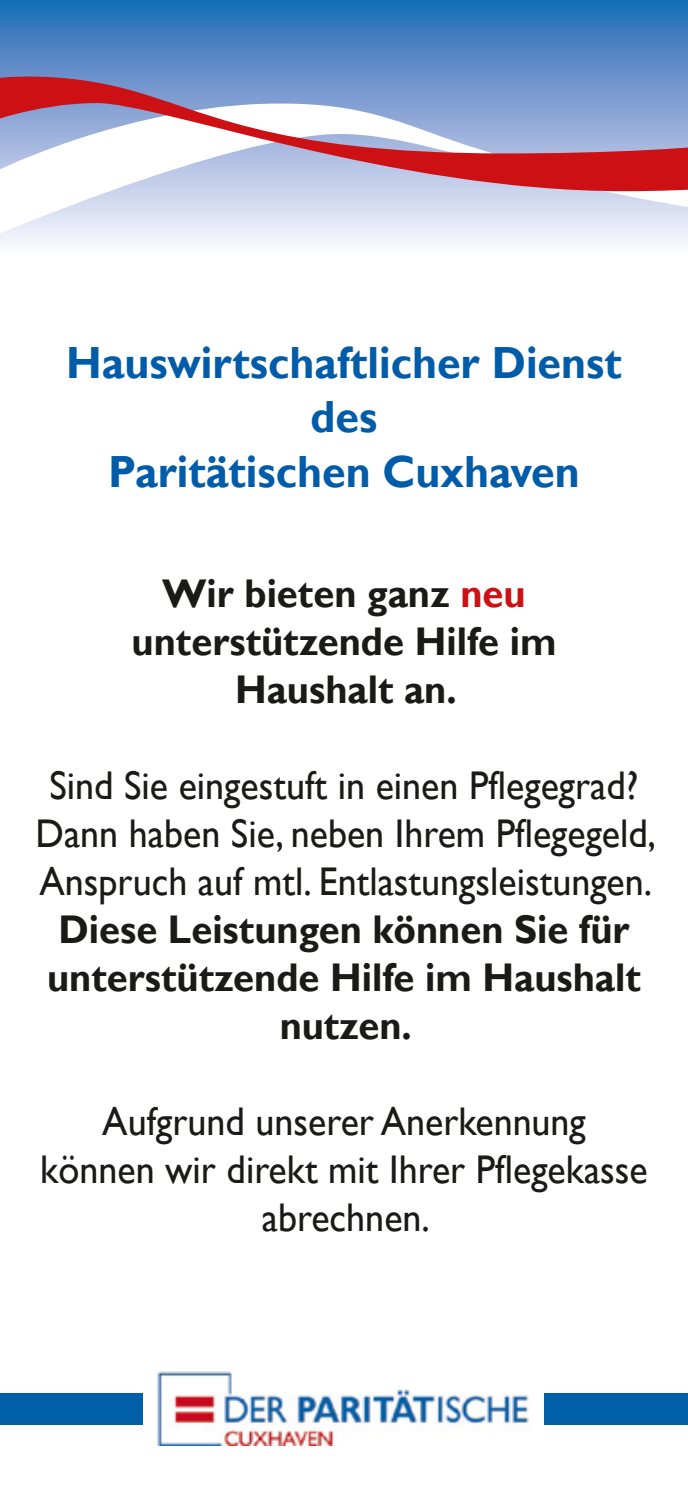
<style>
.page{position:relative;width:688px;height:1489px;background:#fff}
.page>*{position:absolute;margin:0;border:0;box-sizing:border-box;transform-origin:0 0}
.t1{font:700 45px/54px "Gill Sans";color:#005ca9;text-align:center;scale:.95 1}
.t2{font:40px/48px "Gill Sans";color:#1a1a18;text-align:center;scale:.95 1}
.t3{font:700 40px/48px "Gill Sans";color:#1a1a18;text-align:center;scale:.95 1}
.s1{color:#cc1013}
</style>
<div class="page">
<div style="left:544px;top:1393px;width:143px;height:32px;background:#0060a7"></div>
<div style="left:0;top:1393px;width:142px;height:32px;background:#0060a7"></div>
<img style="left:157px;top:1371px;width:372px;height:74px">
<svg style="left:0;top:191px;width:687px;height:51px"></svg>
<svg style="left:0;top:0;width:687px;height:191px;background:#8791bb"></svg>
<p class="t1" style="left:66px;top:337px;width:586px">Hauswirtschaftlicher Dienst des<br>Paritätischen Cuxhaven</p>
<p class="t3" style="left:132px;top:570px;width:448px">Wir bieten ganz <span class="s1">neu </span>unterstützende Hilfe im<br>Haushalt an.</p>
<p class="t2" style="left:36px;top:762px;width:654px">Sind Sie eingestuft in einen Pflegegrad?<br>Dann haben Sie, neben Ihrem Pflegegeld,<br>Anspruch auf mtl. Entlastungsleistungen.</p>
<p class="t3" style="left:47px;top:906px;width:626px">Diese Leistungen können Sie für unterstützende Hilfe im Haushalt nutzen.</p>
<p class="t2" style="left:40px;top:1098px;width:640px">Aufgrund unserer Anerkennung können wir direkt mit Ihrer Pflegekasse abrechnen.</p>
</div>
